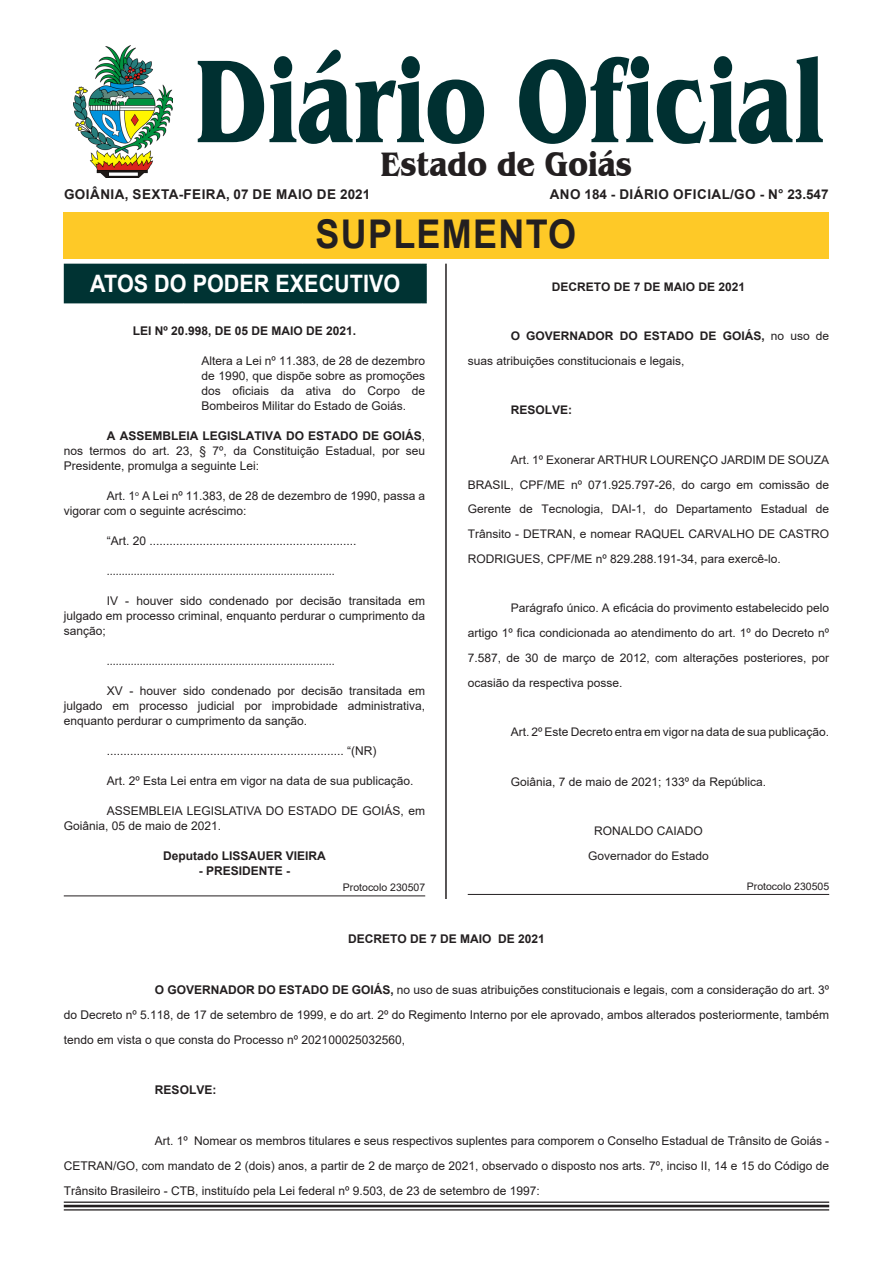
<style>
.page{position:relative;width:893px;height:1263px;background:#fff}
.page>*{position:absolute;margin:0;border:0;box-sizing:border-box;transform-origin:0 0}
.t1{font:700 121.8px "Benguiat IT Cby BT";color:#003031;scale:.76 1}
.t2{font:700 39.6px "Arial";letter-spacing:.035em;color:#231f20;scale:.91 1}
.t3{font:700 34.8px "Benguiat IT Cby BT";color:#231f20;scale:.86 1}
.EstiloCorpo_101{font:700 24px "Arial";color:#fff;scale:.9 1}
.t4{font:700 13.5px "Arial";letter-spacing:.035em;color:#231f20}
.t5{font:12px/15px "Arial";color:#231f20;text-align:justify}
.t6{font:12px "Times New Roman";color:#231f20}
.t7{font:700 12px "Arial";color:#231f20}
.t8{font:11.85px/24.8px "Arial";color:#231f20;text-align:justify}
.t9{font:700 11.85px "Arial";color:#231f20}
.protocolo{font:10.5px "Arial";color:#231f20}
.protocolo-2{font:10.35px "Arial";color:#231f20}
.s1{font-weight:700}
</style>
<div class="page">
<hr style="left:445px;top:264px;width:2px;height:931px;background:#231f20">
<hr style="left:64px;top:1201px;width:765px;height:2px;background:#231f20">
<hr style="left:64px;top:1205px;width:765px;height:2px;background:#231f20">
<hr style="left:64px;top:1209px;width:765px;height:1px;background:#231f20">
<div style="left:63px;top:212px;width:766px;height:46px;background:#fec927"></div>
<img style="left:74px;top:45px;width:99px;height:133px">
<hr style="left:64px;top:895px;width:361px;height:1px;background:#231f20">
<div style="left:65px;top:264px;width:361px;height:39px;background:#033"></div>
<hr style="left:64px;top:265px;width:1px;height:37px;background:#033">
<hr style="left:425px;top:265px;width:2px;height:37px;background:#033">
<hr style="left:64px;top:264px;width:120px;height:1px;background:#033">
<hr style="left:64px;top:302px;width:120px;height:1px;background:#033">
<hr style="left:468px;top:894px;width:361px;height:1px;background:#231f20">
<div style="left:64px;top:899px;width:765px;height:296px;background:#fff"></div>
<h1 class="t1" style="left:193px;top:25px;width:832px">Diário Oficial</h1>
<h3 class="t3" style="left:380px;top:143px;width:294px">Estado de Goiás</h3>
<p class="t4" style="left:64px;top:185px;width:308px">GOIÂNIA, SEXTA-FEIRA, 07 DE MAIO DE 2021</p>
<p class="t4" style="left:550px;top:185px;width:280px">ANO 184 - DIÁRIO OFICIAL/GO - N° 23.547</p>
<h2 class="t2" style="left:316px;top:206px;width:288px">SUPLEMENTO</h2>
<p class="EstiloCorpo_101" style="left:90px;top:267px;width:346px">ATOS DO PODER EXECUTIVO</p>
<p class="t7" style="left:133px;top:322px;width:225px">LEI Nº 20.998, DE 05 DE MAIO DE 2021.</p>
<p class="t5" style="left:201px;top:353px;width:225px">Altera a Lei nº 11.383, de 28 de dezembro de 1990, que dispõe sobre as promoções dos oficiais da ativa do Corpo de Bombeiros Militar do Estado de Goiás.</p>
<p class="t5" style="left:64px;top:428px;width:363px;text-indent:43px"><span class="s1">A ASSEMBLEIA LEGISLATIVA DO ESTADO DE GOIÁS</span>, nos termos do art. 23, § 7º, da Constituição Estadual, por seu Presidente, promulga a seguinte Lei:</p>
<p class="t5" style="left:64px;top:488px;width:363px;text-indent:43px">Art. 1<sup>o</sup> A Lei nº 11.383, de 28 de dezembro de 1990, passa a vigorar com o seguinte acréscimo:</p>
<p class="t5" style="left:107px;top:533px;width:251px">“Art. 20 ..............................................................</p>
<p class="t6" style="left:107px;top:562px;width:229px">............................................................................</p>
<p class="t5" style="left:64px;top:593px;width:363px;text-indent:43px">IV - houver sido condenado por decisão transitada em julgado em processo criminal, enquanto perdurar o cumprimento da sanção;</p>
<p class="t6" style="left:107px;top:652px;width:229px">............................................................................</p>
<p class="t5" style="left:64px;top:683px;width:363px;text-indent:43px">XV - houver sido condenado por decisão transitada em julgado em processo judicial por improbidade administrativa, enquanto perdurar o cumprimento da sanção.</p>
<p class="t5" style="left:107px;top:743px;width:271px">....................................................................... “(NR)</p>
<p class="t5" style="left:107px;top:773px;width:308px">Art. 2º Esta Lei entra em vigor na data de sua publicação.</p>
<p class="t5" style="left:64px;top:803px;width:363px;text-indent:43px">ASSEMBLEIA LEGISLATIVA DO ESTADO DE GOIÁS, em<br>Goiânia, 05 de maio de 2021.</p>
<p class="t7" style="left:163px;top:847px;width:164px">Deputado LISSAUER VIEIRA</p>
<p class="t7" style="left:199px;top:862px;width:93px">- PRESIDENTE -</p>
<p class="protocolo" style="left:343px;top:880px;width:84px">Protocolo 230507</p>
<p class="t9" style="left:552px;top:278px;width:195px">DECRETO DE 7 DE MAIO DE 2021</p>
<p class="t8" style="left:468px;top:323px;width:363px;text-indent:43px"><span class="s1">O GOVERNADOR DO ESTADO DE GOIÁS,</span> no uso de suas atribuições constitucionais e legais,</p>
<p class="t9" style="left:511px;top:402px;width:63px">RESOLVE:</p>
<p class="t8" style="left:468px;top:447px;width:363px;text-indent:43px">Art. 1º Exonerar ARTHUR LOURENÇO JARDIM DE SOUZA BRASIL, CPF/ME nº 071.925.797-26, do cargo em comissão de Gerente de Tecnologia, DAI-1, do Departamento Estadual de Trânsito - DETRAN, e nomear RAQUEL CARVALHO DE CASTRO RODRIGUES, CPF/ME nº 829.288.191-34, para exercê-lo.</p>
<p class="t8" style="left:468px;top:596px;width:363px;text-indent:43px">Parágrafo único. A eficácia do provimento estabelecido pelo artigo 1º fica condicionada ao atendimento do art. 1º do Decreto nº 7.587, de 30 de março de 2012, com alterações posteriores, por ocasião da respectiva posse.</p>
<p class="t8" style="left:511px;top:719px;width:320px">Art. 2º Este Decreto entra em vigor na data de sua publicação.</p>
<p class="t8" style="left:511px;top:769px;width:257px">Goiânia, 7 de maio de 2021; 133º da República.</p>
<p class="t8" style="left:594px;top:818px;width:110px">RONALDO CAIADO</p>
<p class="t8" style="left:588px;top:843px;width:122px">Governador do Estado</p>
<p class="protocolo-2" style="left:747px;top:879px;width:84px">Protocolo 230505</p>
<p class="t7" style="left:348px;top:931px;width:198px">DECRETO DE 7 DE MAIO DE 2021</p>
<p class="t5" style="left:64px;top:977px;width:767px;line-height:25.2px;text-indent:91px"><span class="s1">O GOVERNADOR DO ESTADO DE GOIÁS,</span> no uso de suas atribuições constitucionais e legais, com a consideração do art. 3º do Decreto nº 5.118, de 17 de setembro de 1999, e do art. 2º do Regimento Interno por ele aprovado, ambos alterados posteriormente, também tendo em vista o que consta do Processo nº 202100025032560,</p>
<p class="t7" style="left:155px;top:1082px;width:63px">RESOLVE:</p>
<p class="t5" style="left:64px;top:1128px;width:767px;line-height:25.2px;text-indent:91px">Art. 1º Nomear os membros titulares e seus respectivos suplentes para comporem o Conselho Estadual de Trânsito de Goiás - CETRAN/GO, com mandato de 2 (dois) anos, a partir de 2 de março de 2021, observado o disposto nos arts. 7º, inciso II, 14 e 15 do Código de Trânsito Brasileiro - CTB, instituído pela Lei federal nº 9.503, de 23 de setembro de 1997:</p>
</div>
